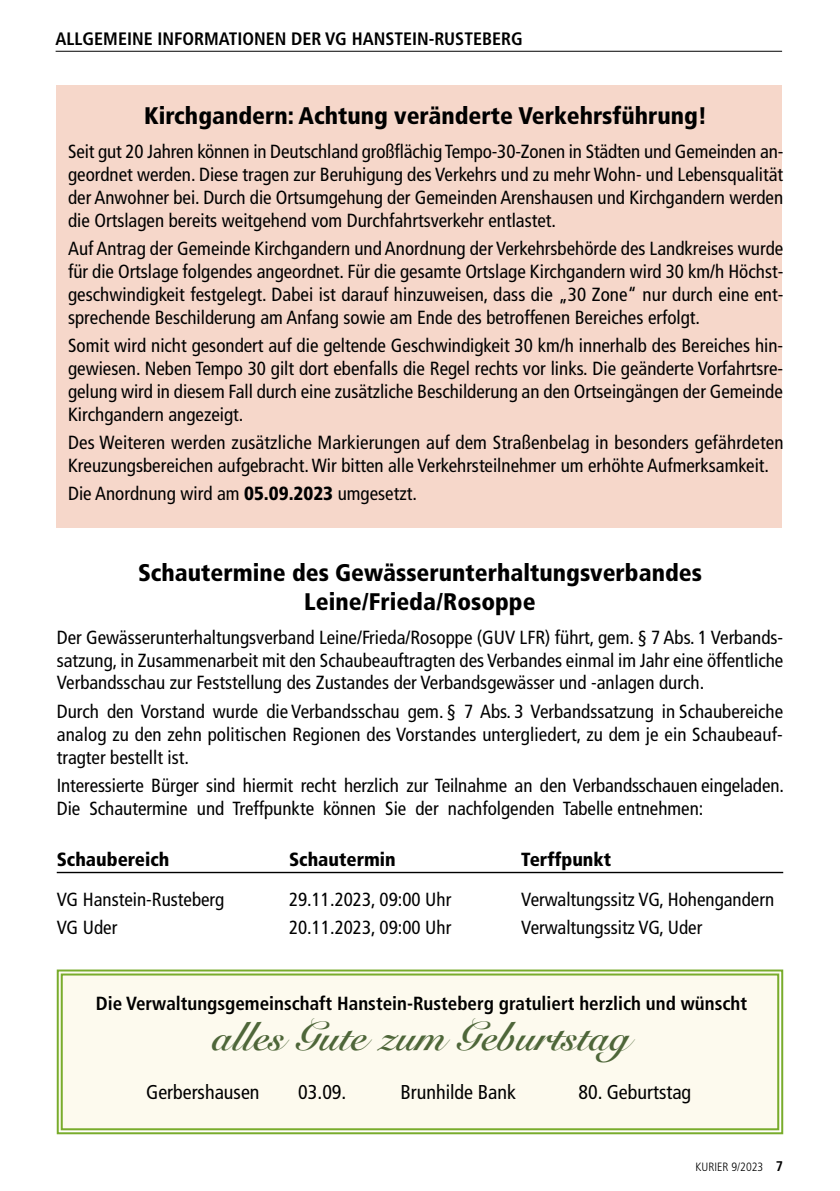
<style>
.page{position:relative;width:840px;height:1191px;background:#fff}
.page>*{position:absolute;margin:0;border:0;box-sizing:border-box;transform-origin:0 0}
.t1{font:700 40px "Snell Roundhand";color:#4e6639}
.t2{font:900 condensed 24px/28.8px "Frutiger LT Std";color:#000;text-align:center}
.t3{font:condensed 20px "Frutiger LT Std";color:#000}
.t4{font:condensed 19px/22.8px "Frutiger LT Std";color:#000;text-align:justify}
.t5{font:700 condensed 19px "Frutiger LT Std";color:#000}
.t6{font:900 condensed 19px "Frutiger LT Std";color:#000}
.t7{font:700 condensed 18px "Frutiger LT Std";color:#000}
.t8{font:300 condensed 12px "Frutiger LT Std";color:#000}
.s1{font-weight:900}
.s2{font-weight:700;font-size:14px}
</style>
<div class="page">
<div style="left:57px;top:85px;width:724px;height:442px;background:#f6d7ca"></div>
<hr style="left:56px;top:51px;width:725px;height:1px;background:#000">
<hr style="left:57px;top:871px;width:725px;height:2px;background:#000">
<div style="left:56px;top:969px;width:727px;height:166px;background:#fdfaee"></div>
<div style="left:61px;top:973px;width:717px;height:157px;border:2px solid #79ac2c"></div>
<p class="t7" style="left:56px;top:28px;width:468px">ALLGEMEINE INFORMATIONEN DER VG HANSTEIN-RUSTEBERG</p>
<p class="t2" style="left:144px;top:102px;width:564px">Kirchgandern: Achtung veränderte Verkehrsführung!</p>
<p class="t4" style="left:68px;top:141px;width:716px">Seit gut 20 Jahren können in Deutschland großflächig Tempo-30-Zonen in Städten und Gemeinden an&shy;geordnet werden. Diese tragen zur Beruhigung des Verkehrs und zu mehr Wohn- und Lebensqualität der Anwohner bei. Durch die Ortsumgehung der Gemeinden Arenshausen und Kirchgandern werden die Ortslagen bereits weitgehend vom Durchfahrtsverkehr entlastet.</p>
<p class="t4" style="left:68px;top:237px;width:716px">Auf Antrag der Gemeinde Kirchgandern und Anordnung der Verkehrsbehörde des Landkreises wurde für die Ortslage folgendes angeordnet. Für die gesamte Ortslage Kirchgandern wird 30 km/h Höchst&shy;geschwindigkeit festgelegt. Dabei ist darauf hinzuweisen, dass die „30 Zone“ nur durch eine ent&shy;sprechende Beschilderung am Anfang sowie am Ende des betroffenen Bereiches erfolgt.</p>
<p class="t4" style="left:68px;top:334px;width:716px">Somit wird nicht gesondert auf die geltende Geschwindigkeit 30 km/h innerhalb des Bereiches hin&shy;gewiesen. Neben Tempo 30 gilt dort ebenfalls die Regel rechts vor links. Die geänderte Vorfahrtsre&shy;gelung wird in diesem Fall durch eine zusätzliche Beschilderung an den Ortseingängen der Gemeinde Kirchgandern angezeigt.</p>
<p class="t4" style="left:68px;top:431px;width:716px">Des Weiteren werden zusätzliche Markierungen auf dem Straßenbelag in besonders gefährdeten<br>Kreuzungsbereichen aufgebracht. Wir bitten alle Verkehrsteilnehmer um erhöhte Aufmerksamkeit.</p>
<p class="t4" style="left:68px;top:482px;width:350px">Die Anordnung wird am <span class="s1">05.09.2023</span> umgesetzt.</p>
<p class="t2" style="left:138px;top:558px;width:565px">Schautermine des Gewässerunterhaltungsverbandes<br>Leine/Frieda/Rosoppe</p>
<p class="t4" style="left:57px;top:626px;width:727px">Der Gewässerunterhaltungsverband Leine/Frieda/Rosoppe (GUV LFR) führt, gem. § 7 Abs. 1 Verbands&shy;satzung, in Zusammenarbeit mit den Schaubeauftragten des Verbandes einmal im Jahr eine öffentliche Verbandsschau zur Feststellung des Zustandes der Verbandsgewässer und -anlagen durch.</p>
<p class="t4" style="left:57px;top:700px;width:727px">Durch den Vorstand wurde die Verbandsschau gem. § 7 Abs. 3 Verbandssatzung in Schaubereiche analog zu den zehn politischen Regionen des Vorstandes untergliedert, zu dem je ein Schaubeauf&shy;tragter bestellt ist.</p>
<p class="t4" style="left:57px;top:774px;width:728px">Interessierte Bürger sind hiermit recht herzlich zur Teilnahme an den Verbandsschauen eingeladen.<br>Die Schautermine und Treffpunkte können Sie der nachfolgenden Tabelle entnehmen:</p>
<p class="t6" style="left:57px;top:848px;width:114px">Schaubereich</p>
<p class="t6" style="left:289px;top:848px;width:108px">Schautermin</p>
<p class="t6" style="left:521px;top:848px;width:91px">Terffpunkt</p>
<p class="t4" style="left:57px;top:888px;width:169px">VG Hanstein-Rusteberg</p>
<p class="t4" style="left:289px;top:888px;width:164px">29.11.2023, 09:00 Uhr</p>
<p class="t4" style="left:521px;top:888px;width:254px">Verwaltungssitz VG, Hohengandern</p>
<p class="t4" style="left:57px;top:916px;width:62px">VG Uder</p>
<p class="t4" style="left:289px;top:916px;width:164px">20.11.2023, 09:00 Uhr</p>
<p class="t4" style="left:521px;top:916px;width:182px">Verwaltungssitz VG, Uder</p>
<p class="t5" style="left:96px;top:992px;width:652px">Die Verwaltungsgemeinschaft Hanstein-Rusteberg gratuliert herzlich und wünscht</p>
<h1 class="t1" style="left:212px;top:1002px;width:419px">alles Gute zum Geburtstag</h1>
<p class="t3" style="left:146px;top:1080px;width:115px">Gerbershausen</p>
<p class="t3" style="left:298px;top:1080px;width:49px">03.09.</p>
<p class="t3" style="left:400px;top:1080px;width:117px">Brunhilde Bank</p>
<p class="t3" style="left:578px;top:1080px;width:114px">80. Geburtstag</p>
<p class="t8" style="left:695px;top:1159px;width:89px">KURIER 9/2023 <span class="s2">7</span></p>
</div>
